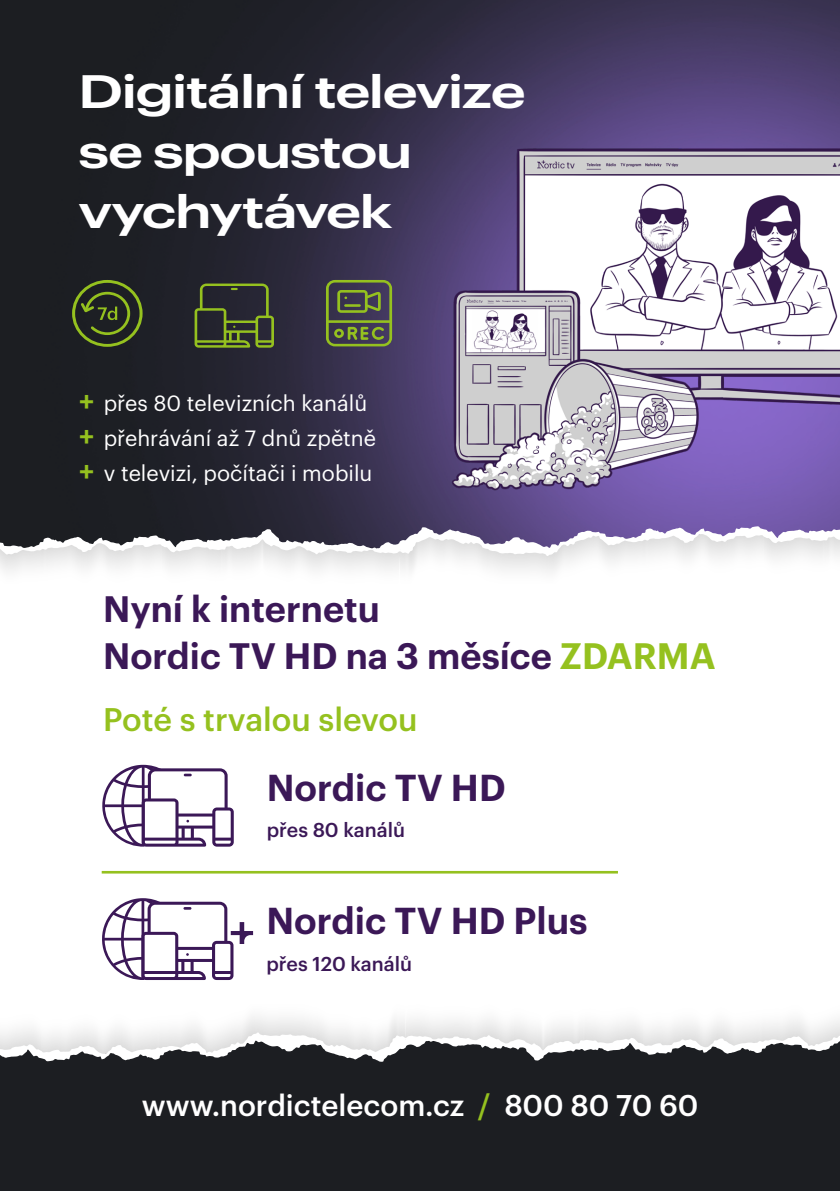
<style>
.page{position:relative;width:840px;height:1191px;background:#fff}
.page>*{position:absolute;margin:0;border:0;box-sizing:border-box;transform-origin:0 0}
.t1{font:600 45.8px/59.8px "Graphik Wide";color:#fff}
.t2{font:600 36.6px "Graphik";color:#3b1857}
.t3{font:600 36px/47px "Graphik";color:#3b1857}
.t4{font:500 32px "Graphik";color:#95c11f}
.t5{font:500 29.4px "Graphik";color:#fff}
.t6{font:21.6px/34.6px "Graphik";color:#fff}
.t7{font:500 19.6px "Graphik";color:#3b1857}
.s1{font-weight:600;font-size:27.2px;color:#95c11f}
.s2{color:#95c11f}
</style>
<div class="page">
<img style="left:0;top:0;width:839px;height:1191px">
<svg style="left:0;top:520px;width:839px;height:64px"></svg>
<svg style="left:0;top:1004px;width:839px;height:63px"></svg>
<div style="left:0;top:584px;width:839px;height:420px;background:#fff"></div>
<svg style="left:102px;top:898px;width:151px;height:82px"></svg>
<svg style="left:102px;top:765px;width:132px;height:82px"></svg>
<hr style="left:102px;top:871px;width:515px;height:2px;background:#95c11f">
<img style="left:420px;top:138px;width:419px;height:391px">
<svg style="left:72px;top:280px;width:70px;height:67px;background:#384322"></svg>
<svg style="left:194px;top:283px;width:80px;height:65px;background:#404a2c"></svg>
<svg style="left:326px;top:280px;width:66px;height:66px;background:#596342"></svg>
<h1 class="t1" style="left:79px;top:57px;width:447px">Digitální televize se spoustou vychytávek</h1>
<p class="t6" style="left:79px;top:384px;width:298px"><span class="s1">+</span> přes 80 televizních kanálů <span class="s1">+</span> přehrávání až 7 dnů zpětně <span class="s1">+</span> v televizi, počítači i mobilu</p>
<h3 class="t3" style="left:103px;top:582px;width:613px">Nyní k internetu<br>Nordic TV HD na 3 měsíce <span class="s2">ZDARMA</span></h3>
<h3 class="t4" style="left:103px;top:695px;width:315px">Poté s trvalou slevou</h3>
<h2 class="t2" style="left:266px;top:759px;width:240px">Nordic TV HD</h2>
<p class="t7" style="left:266px;top:815px;width:140px">přes 80 kanálů</p>
<h2 class="t2" style="left:266px;top:893px;width:322px">Nordic TV HD Plus</h2>
<p class="t7" style="left:266px;top:948px;width:147px">přes 120 kanálů</p>
<h3 class="t5" style="left:142px;top:1082px;width:558px">www.nordictelecom.cz <span class="s2">/</span> 800 80 70 60</h3>
</div>
